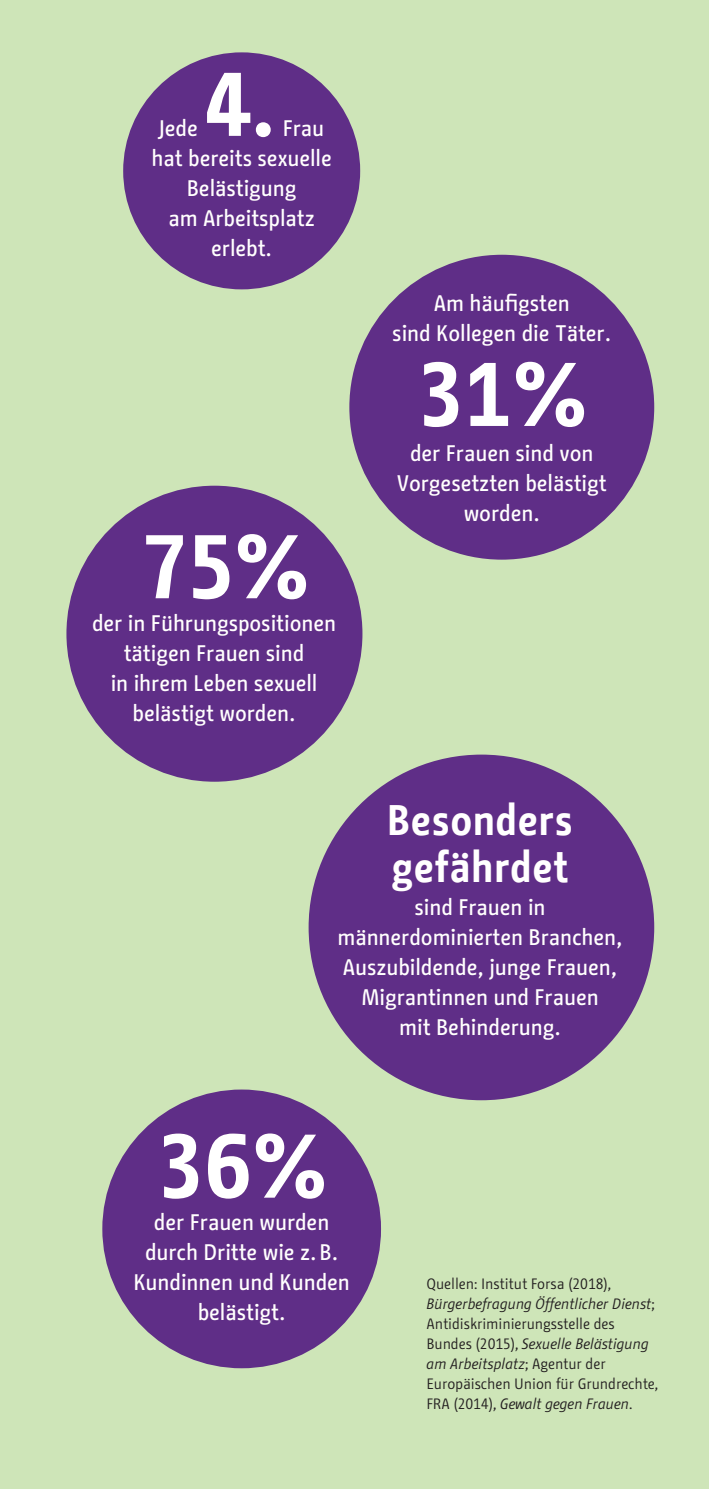
<style>
.page{position:relative;width:709px;height:1489px;background:#fff}
.page>*{position:absolute;margin:0;border:0;box-sizing:border-box;transform-origin:0 0}
.t1{font:700 90px "BMF Change";color:#fff}
.t2{font:700 42.5px/47.5px "BMF Change";letter-spacing:.01em;color:#fff}
.t3{font:500 22.5px/30px "BMF Change";letter-spacing:-.005em;color:#fff;text-align:center}
.t4{font:15px/20px "BMF Change";letter-spacing:-.005em;color:#231f20}
.s1{font-style:italic}
</style>
<div class="page">
<div style="left:0;top:0;width:709px;height:1488px;background:#cee5b8"></div>
<div style="left:349px;top:255px;width:305px;height:304px;background:#5f2e87;border-radius:50%"></div>
<div style="left:102px;top:1089px;width:279px;height:279px;background:#5f2e87;border-radius:50%"></div>
<div style="left:308px;top:754px;width:346px;height:346px;background:#5f2e87;border-radius:50%"></div>
<div style="left:66px;top:485px;width:296px;height:296px;background:#5f2e87;border-radius:50%"></div>
<div style="left:123px;top:52px;width:237px;height:237px;background:#5f2e87;border-radius:50%"></div>
<h1 class="t1" style="left:205px;top:40px;width:72px">4.</h1>
<p class="t3" style="left:159px;top:113px;width:40px">Jede</p>
<p class="t3" style="left:283px;top:113px;width:43px">Frau</p>
<p class="t3" style="left:151px;top:143px;width:182px">hat bereits sexuelle</p>
<p class="t3" style="left:187px;top:173px;width:111px">Belästigung</p>
<p class="t3" style="left:168px;top:203px;width:148px">am Arbeitsplatz</p>
<p class="t3" style="left:211px;top:233px;width:62px">erlebt.</p>
<h1 class="t1" style="left:141px;top:502px;width:169px">75%</h1>
<p class="t3" style="left:92px;top:608px;width:245px">der in Führungspositionen</p>
<p class="t3" style="left:111px;top:638px;width:208px">tätigen Frauen sind<br>in ihrem Leben sexuell belästigt worden.</p>
<p class="t3" style="left:392px;top:288px;width:220px">Am häufigsten<br>sind Kollegen die Täter.</p>
<h1 class="t1" style="left:418px;top:330px;width:169px">31%</h1>
<p class="t3" style="left:410px;top:438px;width:185px">der Frauen sind von</p>
<p class="t3" style="left:397px;top:468px;width:211px">Vorgesetzten belästigt worden.</p>
<h2 class="t2" style="left:387px;top:796px;width:187px">Besonders gefährdet</h2>
<p class="t3" style="left:337px;top:892px;width:287px">sind Frauen in männerdominierten Branchen,<br>Auszubildende, junge Frauen,<br>Migrantinnen und Frauen<br>mit Behinderung.</p>
<h1 class="t1" style="left:158px;top:1101px;width:169px">36%</h1>
<p class="t3" style="left:154px;top:1207px;width:177px">der Frauen wurden</p>
<p class="t3" style="left:133px;top:1237px;width:218px">durch Dritte wie z.B.<br>Kundinnen und Kunden belästigt.</p>
<p class="t4" style="left:426px;top:1273px;width:186px">Quellen: Institut Forsa (2018),</p>
<p class="t4" style="left:426px;top:1293px;width:233px"><span class="s1">Bürgerbefragung Öffentlicher Dienst</span>; Antidiskriminierungsstelle des Bundes (2015), <span class="s1">Sexuelle Belästigung am Arbeitsplatz</span>; Agentur der Europäischen Union für Grundrechte, FRA (2014), <span class="s1">Gewalt gegen Frauen</span>.</p>
</div>
